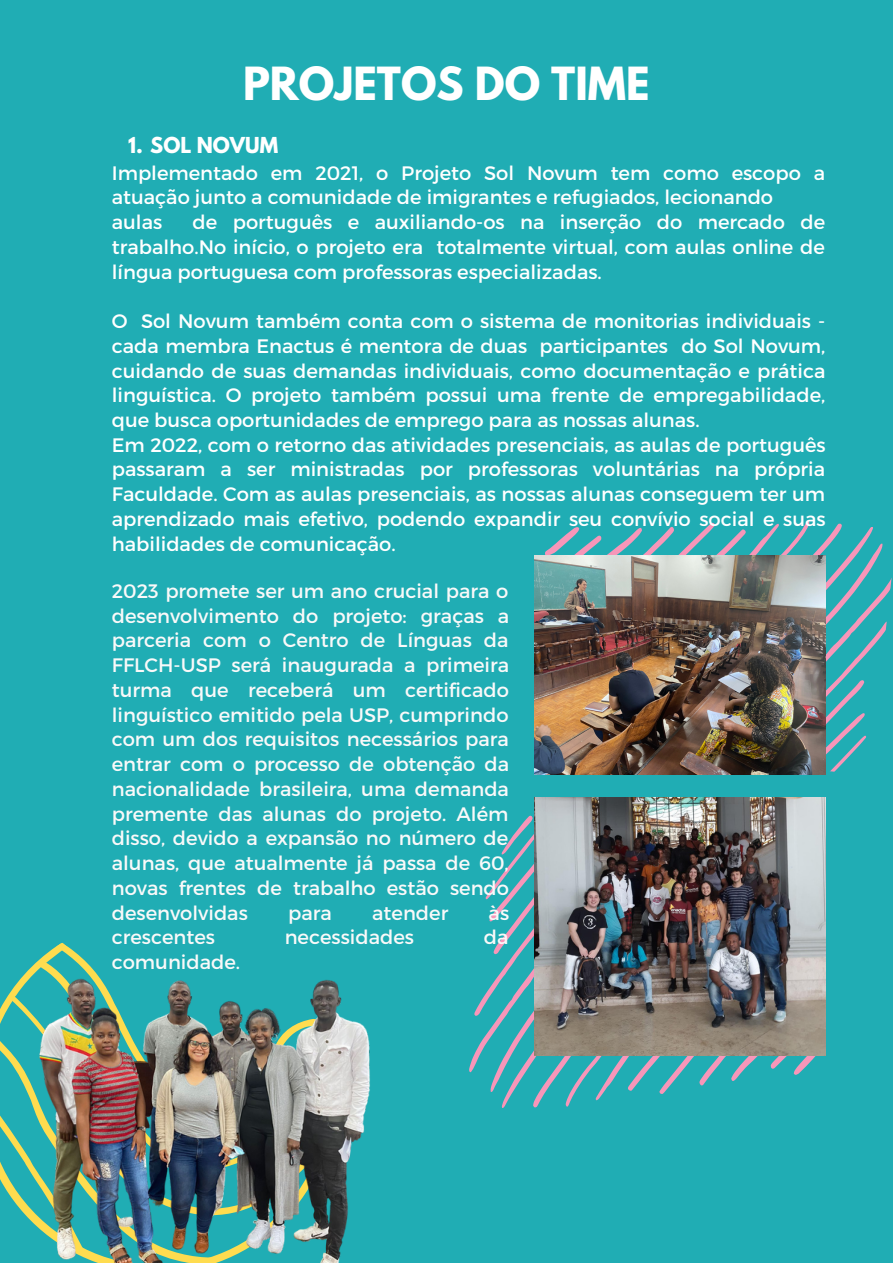
<style>
.page{position:relative;width:893px;height:1264px;background:#fff}
.page>*{position:absolute;margin:0;border:0;box-sizing:border-box;transform-origin:0 0}
.t1{font:700 40.5px "League Spartan";color:#fff}
.t2{font:19.5px/24.8px "Montserrat";color:#fff}
.t3{font:19.5px/24.8px "Montserrat";color:#f9f9f9;text-align:justify}
.t4{font:700 19.5px "League Spartan";color:#fff}
</style>
<div class="page">
<div style="left:0;top:0;width:892px;height:1262px;background:#20adb4"></div>
<svg style="left:541px;top:520px;width:349px;height:255px"></svg>
<img style="left:534px;top:555px;width:291px;height:219px">
<svg style="left:474px;top:815px;width:351px;height:285px"></svg>
<img style="left:534px;top:797px;width:291px;height:258px">
<img style="left:0;top:942px;width:370px;height:320px">
<h1 class="t1" style="left:243px;top:63px;width:408px">PROJETOS DO TIME</h1>
<p class="t4" style="left:128px;top:135px;width:151px">1. SOL NOVUM</p>
<p class="t2" style="left:112px;top:159px;width:714px">Implementado em 2021, o Projeto Sol Novum tem como escopo a atuação junto a comunidade de imigrantes e refugiados, lecionando aulas</p>
<p class="t2" style="left:112px;top:209px;width:714px;text-align:justify;text-indent:81px">de português e auxiliando-os na inserção do mercado de trabalho.No início, o projeto era totalmente virtual, com aulas online de língua portuguesa com professoras especializadas.</p>
<p class="t2" style="left:112px;top:308px;width:715px">O Sol Novum também conta com o sistema de monitorias individuais - cada membra Enactus é mentora de duas participantes do Sol Novum, cuidando de suas demandas individuais, como documentação e prática linguística. O projeto também possui uma frente de empregabilidade, que busca oportunidades de emprego para as nossas alunas.<br>Em 2022, com o retorno das atividades presenciais, as aulas de português passaram a ser ministradas por professoras voluntárias na própria Faculdade. Com as aulas presenciais, as nossas alunas conseguem ter um aprendizado mais efetivo, podendo expandir seu convívio social e suas habilidades de comunicação.</p>
<p class="t3" style="left:112px;top:577px;width:399px">2023 promete ser um ano crucial para o desenvolvimento do projeto: graças a parceria com o Centro de Línguas da FFLCH-USP será inaugurada a primeira turma que receberá um certificado linguístico emitido pela USP, cumprindo com um dos requisitos necessários para entrar com o processo de obtenção da nacionalidade brasileira, uma demanda premente das alunas do projeto. Além disso, devido a expansão no número de alunas, que atualmente já passa de 60, novas frentes de trabalho estão sendo desenvolvidas</p>
<p class="t3" style="left:288px;top:899px;width:45px">para</p>
<p class="t3" style="left:372px;top:899px;width:78px">atender</p>
<p class="t3" style="left:488px;top:899px;width:22px">às</p>
<p class="t3" style="left:112px;top:924px;width:105px">crescentes</p>
<p class="t3" style="left:285px;top:924px;width:131px">necessidades</p>
<p class="t3" style="left:483px;top:924px;width:26px">da</p>
<p class="t3" style="left:112px;top:948px;width:130px">comunidade.</p>
</div>
